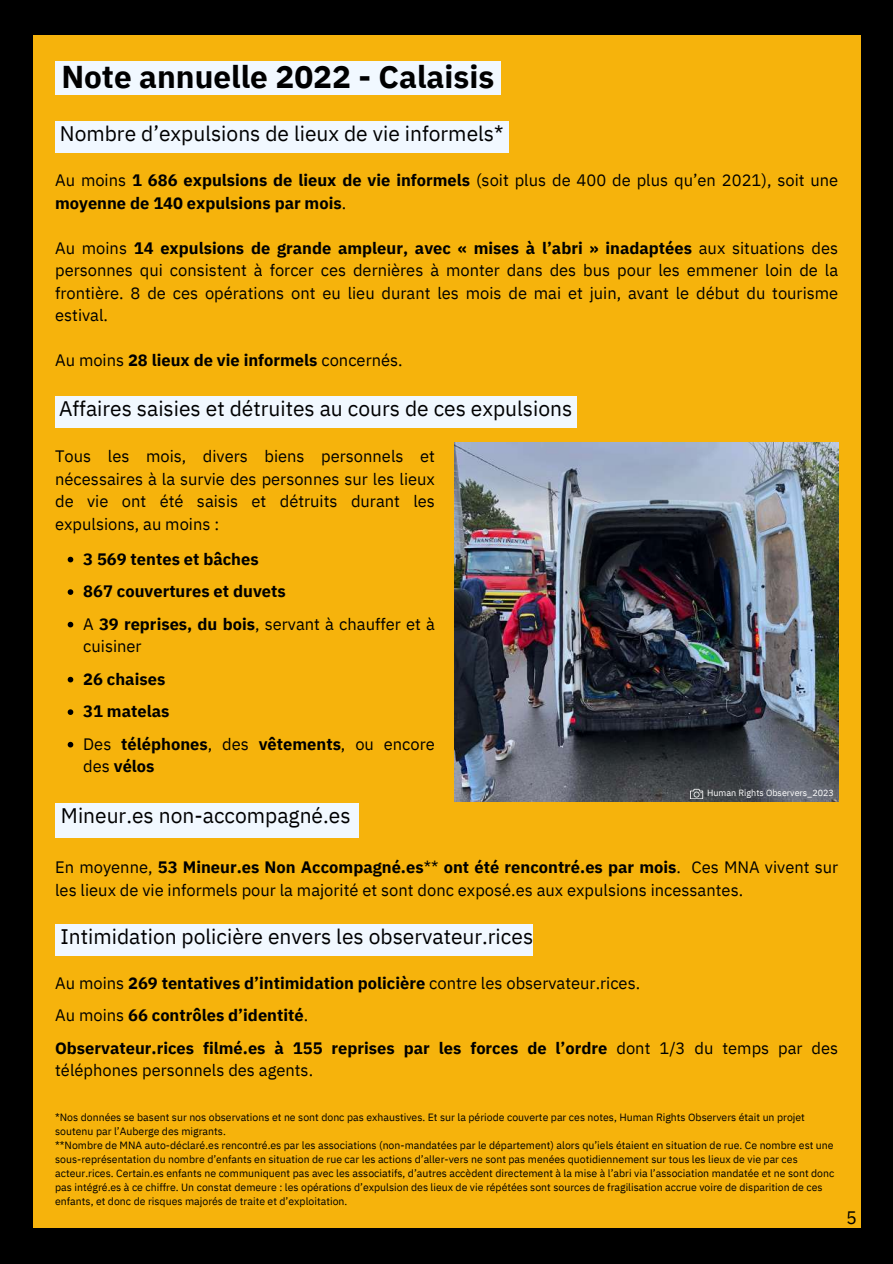
<style>
.page{position:relative;width:893px;height:1264px;background:#fff}
.page>*{position:absolute;margin:0;border:0;box-sizing:border-box;transform-origin:0 0}
.t1{font:700 31.5px "IBM Plex Sans Thai Looped";color:#000}
.t2{font:21px "IBM Plex Sans Hebrew";color:#000}
.t3{font:18px "IBM Plex Sans Thai Looped";color:#000}
.t4{font:16.5px/22.5px "IBM Plex Sans Thai Looped";color:#000;text-align:justify}
.t5{font:700 16.5px/32.5px "IBM Plex Sans Thai Looped";color:#000}
.t6{font:10.5px/14px "IBM Plex Sans Thai Looped";color:#000}
.t7{font:9px "IBM Plex Sans Hebrew";color:#fff}
.s1{font-weight:400}
.s2{font-weight:700}
</style>
<div class="page">
<div style="left:0;top:0;width:892px;height:1263px;background:#f6b30c"></div>
<div style="left:55px;top:121px;width:453px;height:32px;background:#f1f8ff"></div>
<div style="left:55px;top:924px;width:478px;height:32px;background:#f1f8ff"></div>
<div style="left:55px;top:61px;width:445px;height:33px;background:#f1f8ff"></div>
<div style="left:55px;top:803px;width:303px;height:34px;background:#f1f8ff"></div>
<div style="left:55px;top:396px;width:521px;height:32px;background:#f1f8ff"></div>
<img style="left:454px;top:442px;width:384px;height:359px">
<svg style="left:690px;top:788px;width:13px;height:11px"></svg>
<div style="left:0;top:0;width:32px;height:1263px;background:#000"></div>
<svg style="left:68px;top:556px;width:5px;height:6px"></svg>
<svg style="left:68px;top:589px;width:5px;height:6px"></svg>
<svg style="left:68px;top:621px;width:5px;height:6px"></svg>
<svg style="left:68px;top:676px;width:5px;height:6px"></svg>
<svg style="left:68px;top:709px;width:5px;height:6px"></svg>
<svg style="left:68px;top:741px;width:5px;height:6px"></svg>
<div style="left:861px;top:0;width:31px;height:1263px;background:#000"></div>
<div style="left:0;top:0;width:892px;height:35px;background:#000"></div>
<div style="left:0;top:1227px;width:892px;height:36px;background:#000"></div>
<h1 class="t1" style="left:61px;top:59px;width:434px">Note annuelle 2022 - Calaisis</h1>
<h2 class="t2" style="left:60px;top:119px;width:445px">Nombre d’expulsions de lieux de vie informels*</h2>
<h3 class="t5" style="left:55px;top:169px;width:784px;line-height:22.5px"><span class="s1">Au moins</span> 1 686 expulsions de lieux de vie informels <span class="s1">(soit plus de 400 de plus qu’en 2021), soit une </span>moyenne de 140 expulsions par mois<span class="s1">.</span></h3>
<p class="t4" style="left:55px;top:237px;width:784px">Au moins <span class="s2">14 expulsions de grande ampleur, avec « mises à l’abri » inadaptées</span> aux situations des personnes qui consistent à forcer ces dernières à monter dans des bus pour les emmener loin de la frontière. 8 de ces opérations ont eu lieu durant les mois de mai et juin, avant le début du tourisme estival.</p>
<h3 class="t5" style="left:55px;top:344px;width:349px"><span class="s1">Au moins</span> 28 lieux de vie informels <span class="s1">concernés.</span></h3>
<h2 class="t2" style="left:59px;top:394px;width:515px">Affaires saisies et détruites au cours de ces expulsions</h2>
<h3 class="t4" style="left:55px;top:444px;width:381px;line-height:23px">Tous les mois, divers biens personnels et nécessaires à la survie des personnes sur les lieux de vie ont été saisis et détruits durant les expulsions, au moins :</h3>
<h3 class="t5" style="left:83px;top:543px;width:353px">3 569 tentes et bâches<br>867 couvertures et duvets<br><span class="s1">A</span> 39 reprises, du bois<span class="s1">, servant à chauffer et à</span></h3>
<h3 class="t4" style="left:83px;top:635px;width:60px">cuisiner</h3>
<h3 class="t5" style="left:83px;top:663px;width:353px">26 chaises<br>31 matelas<br><span class="s1">Des</span> téléphones<span class="s1">, des</span> vêtements<span class="s1">, ou encore</span></h3>
<h3 class="t5" style="left:83px;top:750px;width:73px"><span class="s1">des</span> vélos</h3>
<p class="t7" style="left:707px;top:787px;width:128px">Human Rights Observers_2023</p>
<h2 class="t2" style="left:61px;top:801px;width:291px">Mineur.es non-accompagné.es</h2>
<h3 class="t4" style="left:55px;top:856px;width:784px">En moyenne, <span class="s2">53 Mineur.es Non Accompagné.es</span>** <span class="s2">ont été rencontré.es par mois</span>. Ces MNA vivent sur les lieux de vie informels pour la majorité et sont donc exposé.es aux expulsions incessantes.</h3>
<h2 class="t2" style="left:60px;top:922px;width:474px">Intimidation policière envers les observateur.rices</h2>
<h3 class="t5" style="left:55px;top:966px;width:784px"><span class="s1">Au moins</span> 269 tentatives d’intimidation policière <span class="s1">contre les observateur.rices.<br>Au moins</span> 66 contrôles d’identité<span class="s1">.<br></span>Observateur.rices filmé.es à 155 reprises par les forces de l’ordre <span class="s1">dont 1/3 du temps par des</span></h3>
<h3 class="t4" style="left:55px;top:1059px;width:259px">téléphones personnels des agents.</h3>
<p class="t6" style="left:55px;top:1109px;width:780px">*Nos données se basent sur nos observations et ne sont donc pas exhaustives. Et sur la période couverte par ces notes, Human Rights Observers était un projet soutenu par l’Auberge des migrants.<br>**Nombre de MNA auto-déclaré.es rencontré.es par les associations (non-mandatées par le département) alors qu’iels étaient en situation de rue. Ce nombre est une sous-représentation du nombre d’enfants en situation de rue car les actions d’aller-vers ne sont pas menées quotidiennement sur tous les lieux de vie par ces acteur.rices. Certain.es enfants ne communiquent pas avec les associatifs, d’autres accèdent directement à la mise à l’abri via l’association mandatée et ne sont donc pas intégré.es à ce chiffre. Un constat demeure : les opérations d’expulsion des lieux de vie répétées sont sources de fragilisation accrue voire de disparition de ces enfants, et donc de risques majorés de traite et d’exploitation.</p>
<h3 class="t3" style="left:846px;top:1207px;width:12px">5</h3>
</div>
